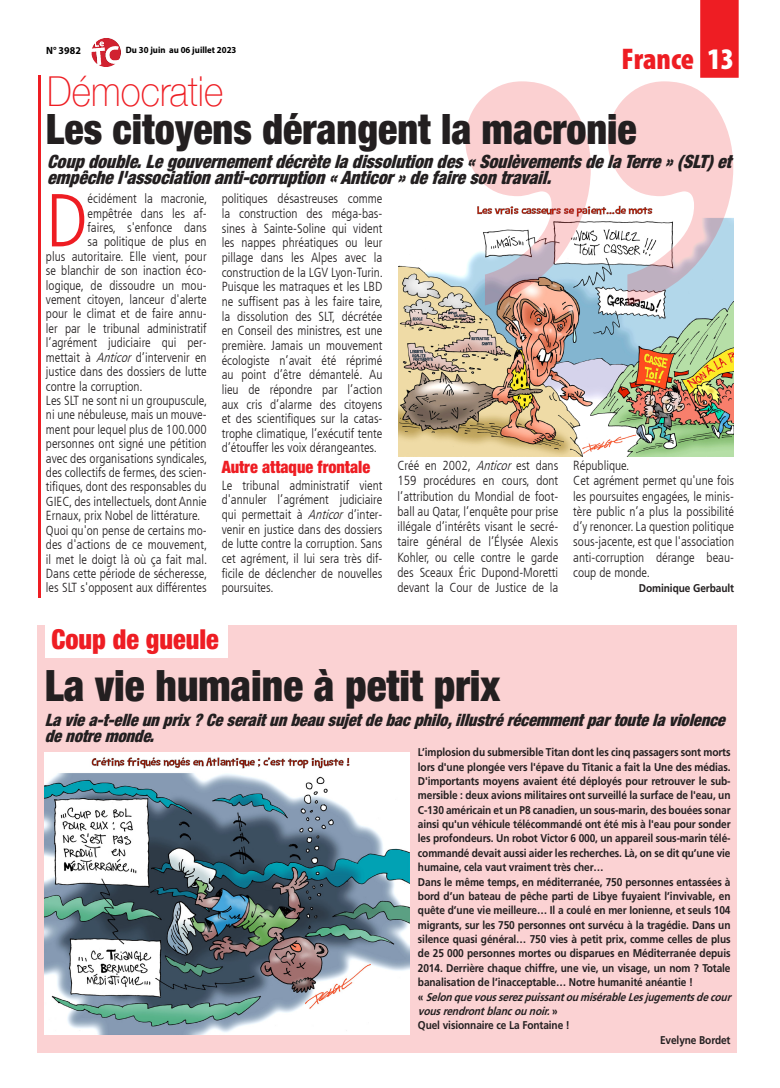
<style>
.page{position:relative;width:780px;height:1088px;background:#fff}
.page>*{position:absolute;margin:0;border:0;box-sizing:border-box;transform-origin:0 0}
._6_-_TEXTE{font:300 condensed 74.88px "Frutiger LT";color:#ee1d23}
._7_-_INTERTITRE{font:900 condensed 43.38px "Helvetica Neue";color:#231f20;scale:.95 1}
._7_-_INTERTITRE-2{font:900 condensed 42px "Helvetica Neue";color:#231f20;scale:.95 1}
._3_-_TITRE{font:100 41.25px "Helvetica Neue";color:#ee1d23;scale:.9 1}
.t1{font:900 condensed 30px "Myriad Pro";color:#ee1d23}
._7_-_INTERTITRE-3{font:900 condensed 27.5px "Helvetica Neue";color:#ee1d23;scale:.95 1}
._7_-_INTERTITRE-4{font:italic 900 condensed 18.38px/16.2px "Helvetica Neue";color:#231f20;scale:.95 1}
._7_-_INTERTITRE-5{font:italic 900 condensed 17px/16.2px "Helvetica Neue";color:#231f20;scale:.95 1}
._7_-_INTERTITRE-6{font:900 condensed 17px "Helvetica Neue";color:#ee1d23;scale:.95 1}
._6_-_TEXTE-2{font:300 condensed 13.12px/14.6px "Frutiger LT";color:#231f20;text-align:justify}
._8_-_SIGNATURE{font:700 11.25px/14.4px "Frutiger LT Std";letter-spacing:-.01em;color:#231f20;text-align:justify;scale:.9 1}
._8_-_SIGNATURE-2{font:italic 700 11.25px/14.4px "Frutiger LT Std";color:#231f20;scale:.9 1}
.t2{font:700 10.5px "Myriad Pro";color:#000;scale:.95 1}
.t3{font:700 9.12px "Myriad Pro";color:#000;scale:.95 1}
.s1{color:#fff}
.s2{font-style:italic}
.s3{font-style:normal}
</style>
<div class="page">
<img style="left:91px;top:38px;width:29px;height:29px">
<img style="left:398px;top:265px;width:335px;height:192px">
<div style="left:37px;top:625px;width:699px;height:427px;background:#fbd2d3"></div>
<hr style="left:38px;top:76px;width:2px;height:522px;background:#ee1d23">
<div style="left:700px;top:0;width:39px;height:78px;background:#ee1d23"></div>
<div style="left:45px;top:615px;width:182px;height:43px;background:#fff"></div>
<img style="left:45px;top:752px;width:365px;height:282px">
<svg style="left:465px;top:81px;width:268px;height:224px"></svg>
<p class="t2" style="left:46px;top:43px;width:38px">N° 3982</p>
<p class="t3" style="left:126px;top:44px;width:118px">Du 30 juin au 06 juillet 2023</p>
<p class="t1" style="left:621px;top:40px;width:114px">France <span class="s1">13</span></p>
<p class="_3_-_TITRE" style="left:47px;top:60px;width:197px">Démocratie</p>
<p class="_7_-_INTERTITRE-2" style="left:46px;top:103px;width:623px">Les citoyens dérangent la macronie</p>
<p class="_7_-_INTERTITRE-4" style="left:47px;top:153px;width:727px">Coupdouble.Legouvernementdécrèteladissolutiondes«SoulèvementsdelaTerre»(SLT) et empêchel'associationanti-corruption«Anticor»defairesontravail.</p>
<p class="_6_-_TEXTE" style="left:46px;top:178px;width:43px">D</p>
<p class="_6_-_TEXTE-2" style="left:88px;top:192px;width:121px">écidément la macronie,</p>
<p class="_6_-_TEXTE-2" style="left:88px;top:206px;width:121px">empêtrée dans les af-</p>
<p class="_6_-_TEXTE-2" style="left:88px;top:220px;width:121px">faires, s'enfonce dans</p>
<p class="_6_-_TEXTE-2" style="left:88px;top:235px;width:121px">sa politique de plus en</p>
<p class="_6_-_TEXTE-2" style="left:46px;top:249px;width:162px">plus autoritaire. Elle vient, pour</p>
<p class="_6_-_TEXTE-2" style="left:46px;top:264px;width:162px">se blanchir de son inaction éco-</p>
<p class="_6_-_TEXTE-2" style="left:46px;top:278px;width:162px">logique, de dissoudre un mou-</p>
<p class="_6_-_TEXTE-2" style="left:46px;top:292px;width:162px">vement citoyen, lanceur d'alerte</p>
<p class="_6_-_TEXTE-2" style="left:46px;top:307px;width:162px">pour le climat et de faire annu-</p>
<p class="_6_-_TEXTE-2" style="left:46px;top:321px;width:162px">ler par le tribunal administratif</p>
<p class="_6_-_TEXTE-2" style="left:46px;top:336px;width:162px">l’agrément judiciaire qui per-</p>
<p class="_6_-_TEXTE-2" style="left:46px;top:350px;width:162px">mettait à <span class="s2">Anticor</span> d’intervenir en</p>
<p class="_6_-_TEXTE-2" style="left:46px;top:364px;width:162px">justice dans des dossiers de lutte</p>
<p class="_6_-_TEXTE-2" style="left:46px;top:379px;width:98px">contre la corruption.</p>
<p class="_6_-_TEXTE-2" style="left:46px;top:393px;width:163px">Les SLT ne sont ni un groupuscule, ni une nébuleuse, mais un mouve&shy;ment pour lequel plus de 100.000 personnes ont signé une pétition avec des organisations syndicales, des collectifs de fermes, des scien&shy;tifiques, dont des responsables du GIEC, des intellectuels, dont Annie Ernaux, prix Nobel de littérature.</p>
<p class="_6_-_TEXTE-2" style="left:46px;top:523px;width:163px">Quoi qu'on pense de certains mo&shy;des d'actions de ce mouvement, il met le doigt là où ça fait mal.<br>Dans cette période de sécheresse, les SLT s'opposent aux différentes</p>
<p class="_6_-_TEXTE-2" style="left:222px;top:192px;width:163px">politiques désastreuses comme la construction des méga-bas&shy;sines à Sainte-Soline qui vident les nappes phréatiques ou leur pillage dans les Alpes avec la construction de la LGV Lyon-Turin.</p>
<p class="_6_-_TEXTE-2" style="left:222px;top:280px;width:163px">Puisque les matraques et les LBD ne suffisent pas à les faire taire, la dissolution des SLT, décrétée en Conseil des ministres, est une première. Jamais un mouvement écologiste n’avait été réprimé au point d’être démantelé. Au lieu de répondre par l’action aux cris d’alarme des citoyens et des scientifiques sur la catas&shy;trophe climatique, l’exécutif tente d’étouffer les voix dérangeantes.</p>
<p class="_7_-_INTERTITRE-6" style="left:222px;top:457px;width:158px">Autre attaque frontale</p>
<p class="_6_-_TEXTE-2" style="left:222px;top:478px;width:162px">Le tribunal administratif vient d'annuler l’agrément judiciaire qui permettait à <span class="s2">Anticor</span> d’inter&shy;venir en justice dans des dossiers de lutte contre la corruption. Sans cet agrément, il lui sera très dif&shy;ficile de déclencher de nouvelles poursuites.</p>
<p class="_7_-_INTERTITRE-3" style="left:51px;top:623px;width:178px">Coup de gueule</p>
<p class="_6_-_TEXTE-2" style="left:397px;top:458px;width:162px;line-height:15.2px">Créé en 2002, <span class="s2">Anticor</span> est dans 159 procédures en cours, dont l’attribution du Mondial de foot&shy;ball au Qatar, l’enquête pour prise illégale d’intérêts visant le secré&shy;taire général de l’Élysée Alexis Kohler, ou celle contre le garde des Sceaux Éric Dupond-Moretti devant la Cour de Justice de la</p>
<p class="_6_-_TEXTE-2" style="left:573px;top:458px;width:58px">République.</p>
<p class="_6_-_TEXTE-2" style="left:573px;top:473px;width:162px;line-height:15.2px">Cet agrément permet qu'une fois les poursuites engagées, le minis&shy;tère public n’a plus la possibilité d’y renoncer. La question politique sous-jacente, est que l'association anti-corruption dérange beau&shy;coup de monde.</p>
<p class="_8_-_SIGNATURE" style="left:639px;top:581px;width:107px">Dominique Gerbault</p>
<p class="_7_-_INTERTITRE" style="left:45px;top:658px;width:481px">La vie humaine à petit prix</p>
<p class="_7_-_INTERTITRE-5" style="left:45px;top:711px;width:723px">Laviea-t-elleunprix?Ceseraitunbeausujetdebacphilo,illustrérécemmentpartoutelaviolence denotremonde.</p>
<p class="_8_-_SIGNATURE" style="left:418px;top:745px;width:349px">L’implosion du submersible Titan dont les cinq passagers sont morts lors d'une plongée vers l'épave du Titanic a fait la Une des médias.<br>D'importants moyens avaient été déployés pour retrouver le sub&shy;mersible : deux avions militaires ont surveillé la surface de l'eau, un C-130 américain et un P8 canadien, un sous-marin, des bouées sonar ainsi qu'un véhicule télécommandé ont été mis à l'eau pour sonder les profondeurs. Un robot Victor 6 000, un appareil sous-marin télé&shy;commandé devait aussi aider les recherches. Là, on se dit qu’une vie humaine, cela vaut vraiment très cher…</p>
<p class="_8_-_SIGNATURE" style="left:418px;top:874px;width:349px">Dans le même temps, en méditerranée, 750 personnes entassées à bord d’un bateau de pêche parti de Libye fuyaient l’invivable, en quête d’une vie meilleure… Il a coulé en mer Ionienne, et seuls 104 migrants, sur les 750 personnes ont survécu à la tragédie. Dans un silence quasi général… 750 vies à petit prix, comme celles de plus de 25 000 personnes mortes ou disparues en Méditerranée depuis 2014. Derrière chaque chiffre, une vie, un visage, un nom ? Totale banalisation de l’inacceptable… Notre humanité anéantie !</p>
<p class="_8_-_SIGNATURE-2" style="left:418px;top:989px;width:353px"><span class="s3">«</span> SelonquevousserezpuissantoumisérableLesjugementsdecour vousrendrontblancounoir.<span class="s3">»</span></p>
<p class="_8_-_SIGNATURE" style="left:418px;top:1018px;width:170px">Quel visionnaire ce La Fontaine !</p>
<p class="_8_-_SIGNATURE" style="left:660px;top:1032px;width:80px">Evelyne Bordet</p>
</div>
